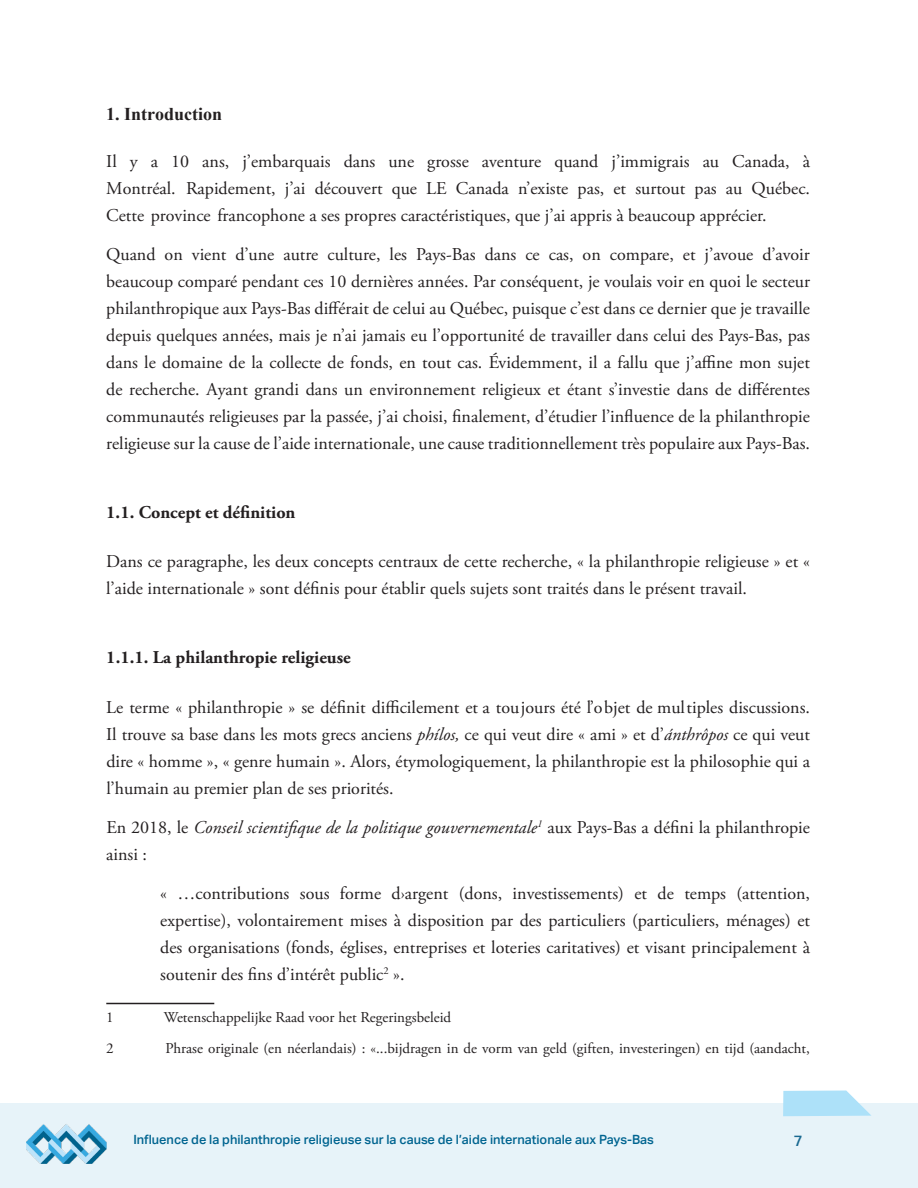
<style>
.page{position:relative;width:918px;height:1188px;background:#fff}
.page>*{position:absolute;margin:0;border:0;box-sizing:border-box;transform-origin:0 0}
.t1{font:18px/27px "Adobe Garamond Pro";color:#231f20;text-align:justify}
.t2{font:700 18px "Adobe Garamond Pro";color:#231f20}
.t3{font:700 18px "Times New Roman";color:#231f20}
.t4{font:15px "Adobe Garamond Pro";color:#231f20}
.t5{font:500 15px "Aktiv Grotesk";color:#196991}
.t6{font:500 12.75px "Aktiv Grotesk";color:#006490}
.s1{font-style:italic}
</style>
<div class="page">
<div style="left:0;top:1103px;width:918px;height:85px;background:#e7f3f9"></div>
<img style="left:26px;top:1124px;width:80px;height:40px">
<svg style="left:783px;top:1091px;width:88px;height:25px;background:#b7e4f9"></svg>
<hr style="left:106px;top:1003px;width:108px;height:1px;background:#231f20">
<p class="t3" style="left:106px;top:102px;width:118px">1. Introduction</p>
<p class="t1" style="left:106px;top:148px;width:705px">Il y a 10 ans, j’embarquais dans une grosse aventure quand j’immigrais au Canada, à Montréal. Rapidement, j’ai découvert que LE Canada n’existe pas, et surtout pas au Québec.<br>Cette province francophone a ses propres caractéristiques, que j’ai appris à beaucoup apprécier.</p>
<p class="t1" style="left:106px;top:241px;width:705px">Quand on vient d’une autre culture, les Pays-Bas dans ce cas, on compare, et j’avoue d’avoir beaucoup comparé pendant ces 10 dernières années. Par conséquent, je voulais voir en quoi le secteur philanthropique aux Pays-Bas différait de celui au Québec, puisque c’est dans ce dernier que je travaille depuis quelques années, mais je n’ai jamais eu l’opportunité de travailler dans celui des Pays-Bas, pas dans le domaine de la collecte de fonds, en tout cas. Évidemment, il a fallu que j’affine mon sujet de recherche. Ayant grandi dans un environnement religieux et étant s’investie dans de différentes communautés religieuses par la passée, j’ai choisi, finalement, d’étudier l’influence de la philanthropie religieuse sur la cause de l’aide internationale, une cause traditionnellement très populaire aux Pays-Bas.</p>
<p class="t2" style="left:106px;top:502px;width:191px">1.1. Concept et définition</p>
<p class="t1" style="left:106px;top:549px;width:705px">Dans ce paragraphe, les deux concepts centraux de cette recherche, « la philanthropie religieuse » et « l’aide internationale » sont définis pour établir quels sujets sont traités dans le présent travail.</p>
<p class="t2" style="left:106px;top:647px;width:246px">1.1.1. La philanthropie religieuse</p>
<p class="t1" style="left:106px;top:694px;width:705px">Le terme « philanthropie » se définit difficilement et a toujours été l’objet de multiples discussions.<br>Il trouve sa base dans les mots grecs anciens <span class="s1">phílos,</span> ce qui veut dire « ami » et d’<span class="s1">ánthrôpos</span> ce qui veut dire « homme », « genre humain ». Alors, étymologiquement, la philanthropie est la philosophie qui a l’humain au premier plan de ses priorités.</p>
<p class="t1" style="left:106px;top:814px;width:705px">En 2018, le <span class="s1">Conseil scientifique de la politique gouvernementale</span><sup>1</sup> aux Pays-Bas a défini la philanthropie ainsi :</p>
<p class="t1" style="left:160px;top:880px;width:651px">« …contributions sous forme d›argent (dons, investissements) et de temps (attention, expertise), volontairement mises à disposition par des particuliers (particuliers, ménages) et des organisations (fonds, églises, entreprises et loteries caritatives) et visant principalement à soutenir des fins d’intérêt public<sup>2</sup> ».</p>
<p class="t4" style="left:106px;top:1008px;width:9px">1</p>
<p class="t4" style="left:164px;top:1008px;width:289px">Wetenschappelijke Raad voor het Regeringsbeleid</p>
<p class="t4" style="left:106px;top:1039px;width:9px">2</p>
<p class="t4" style="left:165px;top:1039px;width:646px">Phrase originale (en néerlandais) : «...bijdragen in de vorm van geld (giften, investeringen) en tijd (aandacht,</p>
<p class="t6" style="left:133px;top:1132px;width:522px">Influence de la philanthropie religieuse sur la cause de l’aide internationale aux Pays-Bas</p>
<p class="t5" style="left:794px;top:1132px;width:10px">7</p>
</div>
